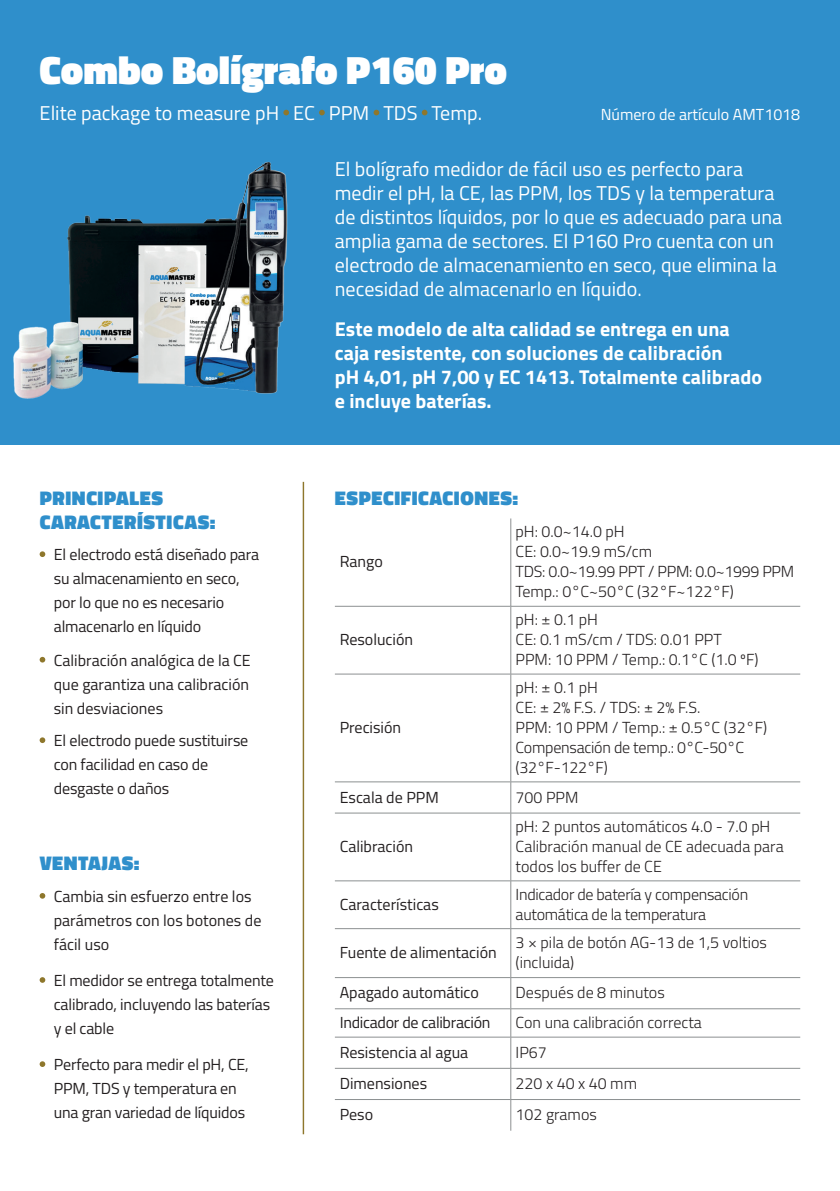
<style>
.page{position:relative;width:840px;height:1191px;background:#fff}
.page>*{position:absolute;margin:0;border:0;box-sizing:border-box;transform-origin:0 0}
.t1{font:900 40px "Titillium Web";color:#fff}
.t2{font:20px/24px "Titillium Web";color:#fff}
.t3{font:700 20px/24px "Titillium Web";color:#fff}
.t4{font:900 20px/24px "Titillium Web";letter-spacing:.03em;color:#2f8fcb}
.t5{font:16px/24px "Titillium Web";letter-spacing:-.01em;color:#231f20}
.t6{font:300 16px/20px "Titillium Web";color:#231f20}
.t7{font:300 16px/20px "Titillium Web";letter-spacing:-.02em;color:#231f20}
.t8{font:16px "Titillium Web";color:#fff}
</style>
<div class="page">
<div style="left:0;top:0;width:839px;height:445px;background:#2f8fcb"></div>
<img style="left:13px;top:161px;width:275px;height:238px">
<hr style="left:302px;top:482px;width:2px;height:652px;background:#8e772c">
<svg style="left:40px;top:551px;width:5px;height:6px"></svg>
<svg style="left:40px;top:657px;width:5px;height:5px"></svg>
<svg style="left:40px;top:737px;width:5px;height:6px"></svg>
<svg style="left:40px;top:893px;width:5px;height:5px"></svg>
<svg style="left:40px;top:977px;width:5px;height:5px"></svg>
<svg style="left:40px;top:1061px;width:5px;height:6px"></svg>
<svg style="left:283px;top:110px;width:6px;height:5px"></svg>
<svg style="left:319px;top:110px;width:5px;height:5px"></svg>
<svg style="left:373px;top:110px;width:6px;height:5px"></svg>
<svg style="left:421px;top:110px;width:6px;height:5px"></svg>
<hr style="left:510px;top:518px;width:1px;height:88px;background:#8c9091">
<hr style="left:335px;top:606px;width:175px;height:1px;background:#8c9091">
<hr style="left:510px;top:606px;width:289px;height:1px;background:#8c9091">
<hr style="left:510px;top:606px;width:1px;height:68px;background:#8c9091">
<hr style="left:335px;top:673px;width:175px;height:1px;background:#8c9091">
<hr style="left:510px;top:673px;width:289px;height:1px;background:#8c9091">
<hr style="left:510px;top:674px;width:1px;height:107px;background:#8c9091">
<hr style="left:335px;top:781px;width:175px;height:1px;background:#8c9091">
<hr style="left:510px;top:781px;width:289px;height:1px;background:#8c9091">
<hr style="left:510px;top:782px;width:1px;height:31px;background:#8c9091">
<hr style="left:335px;top:812px;width:175px;height:1px;background:#8c9091">
<hr style="left:510px;top:812px;width:289px;height:1px;background:#8c9091">
<hr style="left:510px;top:813px;width:1px;height:67px;background:#8c9091">
<hr style="left:335px;top:880px;width:175px;height:1px;background:#8c9091">
<hr style="left:510px;top:880px;width:289px;height:1px;background:#8c9091">
<hr style="left:510px;top:881px;width:1px;height:47px;background:#8c9091">
<hr style="left:335px;top:928px;width:175px;height:1px;background:#8c9091">
<hr style="left:510px;top:928px;width:289px;height:1px;background:#8c9091">
<hr style="left:510px;top:929px;width:1px;height:48px;background:#8c9091">
<hr style="left:335px;top:977px;width:175px;height:1px;background:#8c9091">
<hr style="left:510px;top:977px;width:289px;height:1px;background:#8c9091">
<hr style="left:510px;top:977px;width:1px;height:31px;background:#8c9091">
<hr style="left:335px;top:1008px;width:175px;height:1px;background:#8c9091">
<hr style="left:510px;top:1008px;width:289px;height:1px;background:#8c9091">
<svg style="left:510px;top:1009px;width:1px;height:27px"></svg>
<hr style="left:335px;top:1036px;width:175px;height:1px;background:#8c9091">
<hr style="left:510px;top:1036px;width:289px;height:1px;background:#8c9091">
<hr style="left:510px;top:1037px;width:1px;height:31px;background:#8c9091">
<hr style="left:335px;top:1068px;width:175px;height:1px;background:#8c9091">
<hr style="left:510px;top:1068px;width:289px;height:1px;background:#8c9091">
<hr style="left:510px;top:1068px;width:1px;height:31px;background:#8c9091">
<hr style="left:335px;top:1099px;width:175px;height:1px;background:#8c9091">
<hr style="left:510px;top:1099px;width:289px;height:1px;background:#8c9091">
<hr style="left:510px;top:1099px;width:1px;height:31px;background:#8c9091">
<h1 class="t1" style="left:40px;top:41px;width:469px">Combo Bolígrafo P160 Pro</h1>
<p class="t2" style="left:40px;top:100px;width:443px">Elite package to measure pH EC PPM TDS Temp.</p>
<p class="t8" style="left:600px;top:103px;width:201px">Número de artículo AMT1018</p>
<p class="t2" style="left:335px;top:156px;width:448px">El bolígrafo medidor de fácil uso es perfecto para medir el pH, la CE, las PPM, los TDS y la temperatura de distintos líquidos, por lo que es adecuado para una amplia gama de sectores. El P160 Pro cuenta con un electrodo de almacenamiento en seco, que elimina la necesidad de almacenarlo en líquido.</p>
<p class="t3" style="left:335px;top:315px;width:428px">Este modelo de alta calidad se entrega en una caja resistente, con soluciones de calibración<br>pH 4,01, pH 7,00 y EC 1413. Totalmente calibrado e incluye baterías.</p>
<p class="t4" style="left:40px;top:485px;width:177px">PRINCIPALES<br>CARACTERÍSTICAS:</p>
<p class="t4" style="left:335px;top:485px;width:185px">ESPECIFICACIONES:</p>
<p class="t7" style="left:515px;top:521px;width:280px">pH: 0.0~14.0 pH<br>CE: 0.0~19.9 mS/cm<br>TDS: 0.0~19.99 PPT / PPM: 0.0~1999 PPM<br>Temp.: 0°C~50°C (32°F~122°F)</p>
<p class="t5" style="left:54px;top:541px;width:207px">El electrodo está diseñado para su almacenamiento en seco, por lo que no es necesario almacenarlo en líquido</p>
<p class="t5" style="left:54px;top:647px;width:198px;text-align:justify">Calibración analógica de la CE que garantiza una calibración sin desviaciones</p>
<p class="t5" style="left:54px;top:727px;width:196px">El electrodo puede sustituirse con facilidad en caso de desgaste o daños</p>
<p class="t5" style="left:339px;top:549px;width:45px">Rango</p>
<p class="t6" style="left:515px;top:609px;width:244px">pH: ± 0.1 pH<br>CE: 0.1 mS/cm / TDS: 0.01 PPT<br>PPM: 10 PPM / Temp.: 0.1°C (1.0 ºF)</p>
<p class="t5" style="left:339px;top:627px;width:75px">Resolución</p>
<p class="t6" style="left:515px;top:676px;width:253px">pH: ± 0.1 pH<br>CE: ± 2% F.S. / TDS: ± 2% F.S.<br>PPM: 10 PPM / Temp.: ± 0.5°C (32°F)<br>Compensación de temp.: 0°C-50°C (32°F-122°F)</p>
<p class="t5" style="left:339px;top:714px;width:63px">Precisión</p>
<p class="t5" style="left:339px;top:784px;width:100px">Escala de PPM</p>
<p class="t6" style="left:515px;top:786px;width:64px">700 PPM</p>
<p class="t5" style="left:339px;top:833px;width:75px">Calibración</p>
<p class="t6" style="left:515px;top:815px;width:269px">pH: 2 puntos automáticos 4.0 - 7.0 pH<br>Calibración manual de CE adecuada para todos los buffer de CE</p>
<p class="t4" style="left:40px;top:850px;width:101px">VENTAJAS:</p>
<p class="t5" style="left:54px;top:883px;width:209px">Cambia sin esfuerzo entre los parámetros con los botones de fácil uso</p>
<p class="t5" style="left:54px;top:967px;width:222px">El medidor se entrega totalmente calibrado, incluyendo las baterías y el cable</p>
<p class="t5" style="left:54px;top:1051px;width:196px">Perfecto para medir el pH, CE,<br>PPM, TDS y temperatura en una gran variedad de líquidos</p>
<p class="t5" style="left:339px;top:891px;width:100px">Características</p>
<p class="t7" style="left:515px;top:883px;width:234px">Indicador de batería y compensación automática de la temperatura</p>
<p class="t5" style="left:339px;top:939px;width:158px">Fuente de alimentación</p>
<p class="t6" style="left:515px;top:931px;width:253px">3 × pila de botón AG-13 de 1,5 voltios (incluida)</p>
<p class="t5" style="left:339px;top:979px;width:141px">Apagado automático</p>
<p class="t6" style="left:515px;top:981px;width:151px">Después de 8 minutos</p>
<p class="t5" style="left:339px;top:1009px;width:152px">Indicador de calibración</p>
<p class="t6" style="left:515px;top:1011px;width:188px">Con una calibración correcta</p>
<p class="t5" style="left:339px;top:1039px;width:130px">Resistencia al agua</p>
<p class="t6" style="left:515px;top:1041px;width:33px">IP67</p>
<p class="t5" style="left:339px;top:1070px;width:89px">Dimensiones</p>
<p class="t6" style="left:515px;top:1072px;width:123px">220 x 40 x 40 mm</p>
<p class="t5" style="left:339px;top:1101px;width:35px">Peso</p>
<p class="t6" style="left:515px;top:1103px;width:83px">102 gramos</p>
</div>
